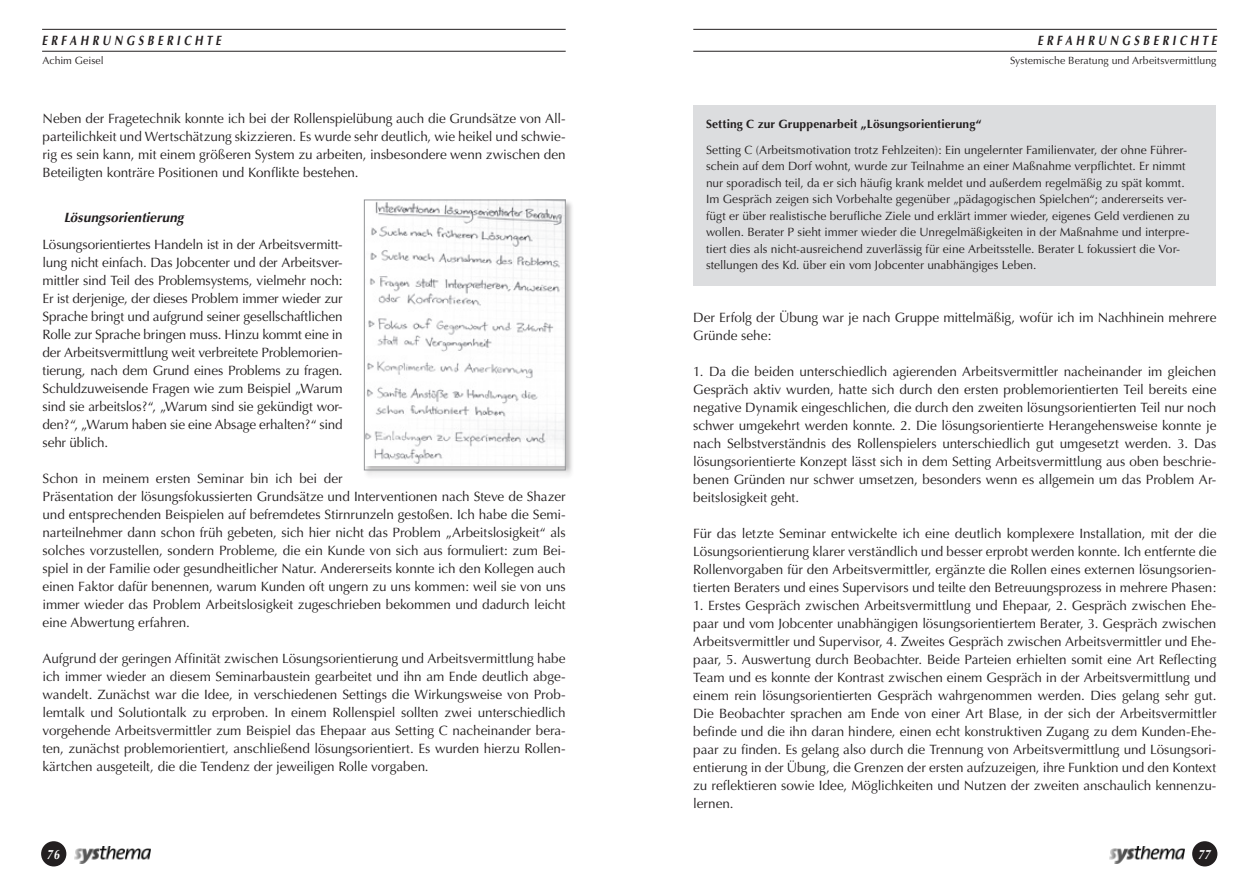
<style>
.page{position:relative;width:1259px;height:893px;background:#fff}
.page>*{position:absolute;margin:0;border:0;box-sizing:border-box;transform-origin:0 0}
.Copy{font:13.5px/18px "Optima";letter-spacing:-.005em;color:#231f20;text-align:justify}
.Copy_fett_tab_Abstan{font:italic 700 13.5px "Optima";letter-spacing:.005em;color:#231f20}
.Kopfzeile_links{font:italic 700 13.5px "Optima";letter-spacing:.33em;color:#231f20;scale:.8 1}
.Kopfzeile_rechts{font:italic 700 13.5px "Optima";letter-spacing:.33em;color:#231f20;scale:.8 1}
.t1{font:italic 700 13.5px "Optima";color:#fff;scale:.8 1}
.Copy-2{font:12px/16.5px "Optima";color:#231f20}
.Copy-3{font:700 12px "Optima";letter-spacing:.01em;color:#231f20}
.Kopf_unten_rechts{font:10.5px "Optima";letter-spacing:.005em;color:#231f20}
.Kopf_unten_links{font:10.5px "Optima";color:#231f20}
</style>
<div class="page">
<hr style="left:42px;top:29px;width:524px;height:1px;background:#231f20">
<hr style="left:42px;top:51px;width:524px;height:1px;background:#231f20">
<hr style="left:693px;top:29px;width:523px;height:1px;background:#231f20">
<hr style="left:693px;top:51px;width:523px;height:1px;background:#231f20">
<img style="left:74px;top:846px;width:76px;height:18px">
<div style="left:41px;top:841px;width:25px;height:25px;background:#231f20;border-radius:50%"></div>
<img style="left:1109px;top:846px;width:76px;height:18px">
<div style="left:1192px;top:841px;width:25px;height:25px;background:#231f20;border-radius:50%"></div>
<div style="left:363px;top:199px;width:212px;height:280px;background:#231f20;opacity:.3"></div>
<img style="left:366px;top:202px;width:198px;height:263px">
<div style="left:364px;top:200px;width:202px;height:270px;border:1px solid #939598"></div>
<div style="left:693px;top:106px;width:523px;height:180px;background:#dcdddf"></div>
<p class="Kopfzeile_links" style="left:42px;top:32px;width:225px">ERFAHRUNGSBERICHTE</p>
<p class="Kopf_unten_links" style="left:43px;top:54px;width:63px">Achim Geisel</p>
<p class="Copy" style="left:43px;top:110px;width:525px">Neben der Fragetechnik konnte ich bei der Rollenspielübung auch die Grundsätze von All&shy;parteilichkeit und Wertschätzung skizzieren. Es wurde sehr deutlich, wie heikel und schwie&shy;rig es sein kann, mit einem größeren System zu arbeiten, insbesondere wenn zwischen den Beteiligten konträre Positionen und Konflikte bestehen.</p>
<p class="Copy_fett_tab_Abstan" style="left:64px;top:210px;width:121px">Lösungsorientierung</p>
<p class="Copy" style="left:43px;top:236px;width:302px">Lösungsorientiertes Handeln ist in der Arbeitsvermitt&shy;lung nicht einfach. Das Jobcenter und der Arbeitsver&shy;mittler sind Teil des Problemsystems, vielmehr noch:<br>Er ist derjenige, der dieses Problem immer wieder zur Sprache bringt und aufgrund seiner gesellschaftlichen Rolle zur Sprache bringen muss. Hinzu kommt eine in der Arbeitsvermittlung weit verbreitete Problemorien&shy;tierung, nach dem Grund eines Problems zu fragen.<br>Schuldzuweisende Fragen wie zum Beispiel „Warum sind sie arbeitslos?“, „Warum sind sie gekündigt wor&shy;den?“, „Warum haben sie eine Absage erhalten?“ sind sehr üblich.</p>
<p class="Copy" style="left:43px;top:470px;width:525px;text-align:left">Schon in meinem ersten Seminar bin ich bei der<br>Präsentation der lösungsfokussierten Grundsätze und Interventionen nach Steve de Shazer und entsprechenden Beispielen auf befremdetes Stirnrunzeln gestoßen. Ich habe die Semi&shy;narteilnehmer dann schon früh gebeten, sich hier nicht das Problem „Arbeitslosigkeit“ als solches vorzustellen, sondern Probleme, die ein Kunde von sich aus formuliert: zum Bei&shy;spiel in der Familie oder gesundheitlicher Natur. Andererseits konnte ich den Kollegen auch einen Faktor dafür benennen, warum Kunden oft ungern zu uns kommen: weil sie von uns immer wieder das Problem Arbeitslosigkeit zugeschrieben bekommen und dadurch leicht eine Abwertung erfahren.</p>
<p class="Copy" style="left:43px;top:650px;width:525px">Aufgrund der geringen Affinität zwischen Lösungsorientierung und Arbeitsvermittlung habe ich immer wieder an diesem Seminarbaustein gearbeitet und ihn am Ende deutlich abge&shy;wandelt. Zunächst war die Idee, in verschiedenen Settings die Wirkungsweise von Prob&shy;lemtalk und Solutiontalk zu erproben. In einem Rollenspiel sollten zwei unterschiedlich vorgehende Arbeitsvermittler zum Beispiel das Ehepaar aus Setting C nacheinander bera&shy;ten, zunächst problemorientiert, anschließend lösungsorientiert. Es wurden hierzu Rollen&shy;kärtchen ausgeteilt, die die Tendenz der jeweiligen Rolle vorgaben.</p>
<p class="Kopfzeile_rechts" style="left:1037px;top:32px;width:225px">ERFAHRUNGSBERICHTE</p>
<p class="Kopf_unten_rechts" style="left:1010px;top:54px;width:208px">Systemische Beratung und Arbeitsvermittlung</p>
<p class="Copy-3" style="left:706px;top:117px;width:277px">Setting C zur Gruppenarbeit „Lösungsorientierung“</p>
<p class="Copy-2" style="left:706px;top:142px;width:485px">Setting C (Arbeitsmotivation trotz Fehlzeiten): Ein ungelernter Familienvater, der ohne Führer&shy;schein auf dem Dorf wohnt, wurde zur Teilnahme an einer Maßnahme verpflichtet. Er nimmt nur sporadisch teil, da er sich häufig krank meldet und außerdem regelmäßig zu spät kommt.<br>Im Gespräch zeigen sich Vorbehalte gegenüber „pädagogischen Spielchen“; andererseits ver&shy;fügt er über realistische berufliche Ziele und erklärt immer wieder, eigenes Geld verdienen zu wollen. Berater P sieht immer wieder die Unregelmäßigkeiten in der Maßnahme und interpre&shy;tiert dies als nicht-ausreichend zuverlässig für eine Arbeitsstelle. Berater L fokussiert die Vor&shy;stellungen des Kd. über ein vom Jobcenter unabhängiges Leben.</p>
<p class="Copy" style="left:693px;top:308px;width:525px">Der Erfolg der Übung war je nach Gruppe mittelmäßig, wofür ich im Nachhinein mehrere<br>Gründe sehe:</p>
<p class="Copy" style="left:693px;top:362px;width:525px">1. Da die beiden unterschiedlich agierenden Arbeitsvermittler nacheinander im gleichen Gespräch aktiv wurden, hatte sich durch den ersten problemorientierten Teil bereits eine negative Dynamik eingeschlichen, die durch den zweiten lösungsorientierten Teil nur noch schwer umgekehrt werden konnte. 2. Die lösungsorientierte Herangehensweise konnte je nach Selbstverständnis des Rollenspielers unterschiedlich gut umgesetzt werden. 3. Das lösungsorientierte Konzept lässt sich in dem Setting Arbeitsvermittlung aus oben beschrie&shy;benen Gründen nur schwer umsetzen, besonders wenn es allgemein um das Problem Ar&shy;beitslosigkeit geht.</p>
<p class="Copy" style="left:693px;top:524px;width:525px">Für das letzte Seminar entwickelte ich eine deutlich komplexere Installation, mit der die Lösungsorientierung klarer verständlich und besser erprobt werden konnte. Ich entfernte die Rollenvorgaben für den Arbeitsvermittler, ergänzte die Rollen eines externen lösungsorien&shy;tierten Beraters und eines Supervisors und teilte den Betreuungsprozess in mehrere Phasen:</p>
<p class="Copy" style="left:693px;top:596px;width:525px">1. Erstes Gespräch zwischen Arbeitsvermittlung und Ehepaar, 2. Gespräch zwischen Ehe&shy;paar und vom Jobcenter unabhängigen lösungsorientiertem Berater, 3. Gespräch zwischen Arbeitsvermittler und Supervisor, 4. Zweites Gespräch zwischen Arbeitsvermittler und Ehe&shy;paar, 5. Auswertung durch Beobachter. Beide Parteien erhielten somit eine Art Reflecting Team und es konnte der Kontrast zwischen einem Gespräch in der Arbeitsvermittlung und einem rein lösungsorientierten Gespräch wahrgenommen werden. Dies gelang sehr gut.<br>Die Beobachter sprachen am Ende von einer Art Blase, in der sich der Arbeitsvermittler befinde und die ihn daran hindere, einen echt konstruktiven Zugang zu dem Kunden-Ehe&shy;paar zu finden. Es gelang also durch die Trennung von Arbeitsvermittlung und Lösungsori&shy;entierung in der Übung, die Grenzen der ersten aufzuzeigen, ihre Funktion und den Kontext zu reflektieren sowie Idee, Möglichkeiten und Nutzen der zweiten anschaulich kennenzu&shy;lernen.</p>
<p class="t1" style="left:47px;top:846px;width:17px">76</p>
<p class="t1" style="left:1198px;top:846px;width:17px">77</p>
</div>
